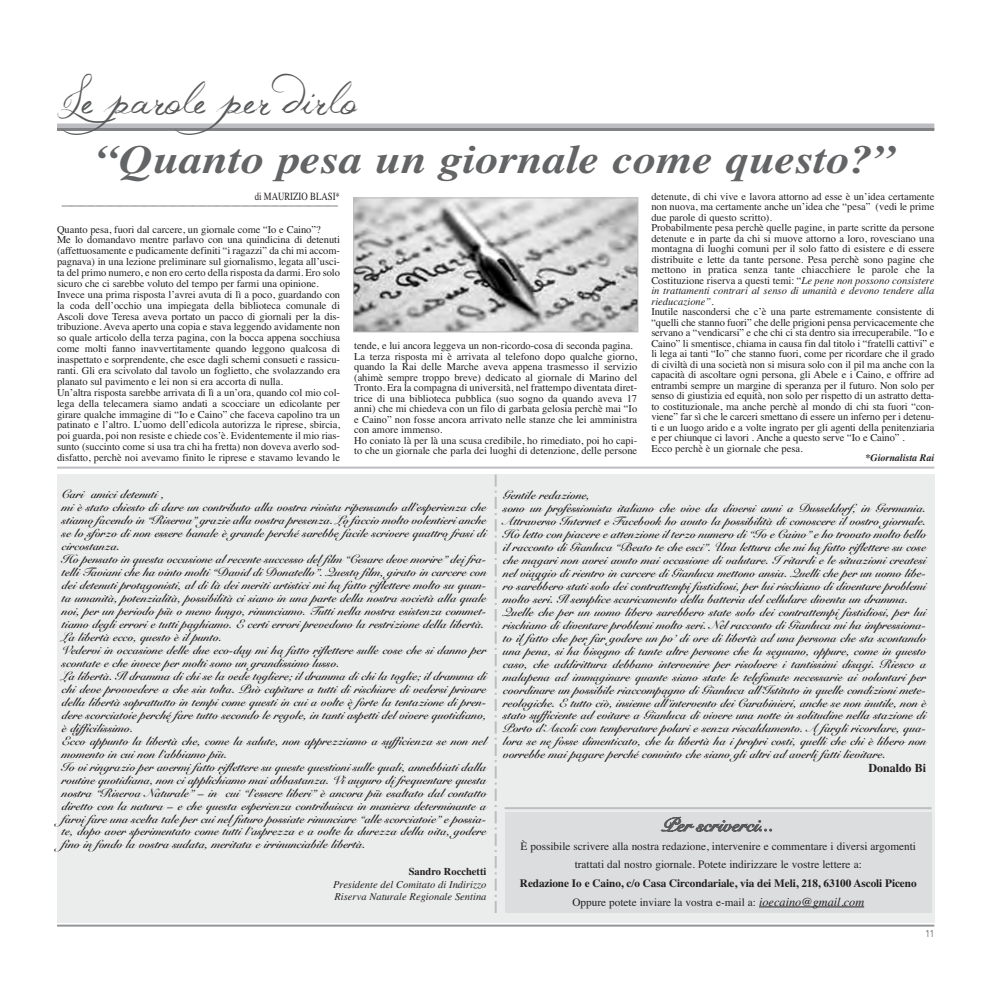
<style>
.page{position:relative;width:993px;height:993px;background:#fff}
.page>*{position:absolute;margin:0;border:0;box-sizing:border-box;transform-origin:0 0}
.t1{font:44.8px "Jellyka Western Princess";color:#58595b}
.t2{font:italic 700 39.9px "Times";color:#636466;scale:1.16 1}
.t3{font:18.38px "Snell Roundhand Bold Script";color:#58595b}
.t4{font:11.9px/13px "Snell Roundhand Bold Script";color:#231f20}
.t5{font:700 11.9px "Times";color:#231f20}
.t6{font:11.2px/18.6px "Times";color:#231f20;text-align:center}
.t7{font:700 11.2px/19.2px "Times";letter-spacing:-.01em;color:#231f20;text-align:center}
.t8{font:11.03px "Times";color:#231f20;scale:.8 1}
.t9{font:10.5px/10.5px "Times";letter-spacing:-.005em;color:#231f20}
.t10{font:italic 10.5px/13px "Times";color:#231f20}
.t11{font:700 10.5px "Times";color:#231f20}
.t12{font:9.97px "Times";color:#231f20}
.t13{font:italic 700 9.97px "Times";color:#231f20}
.t14{font:9.97px "Avenir";color:#6d6e70;scale:.8 1}
.s1{font-style:italic}
.s2{font-weight:400}
.s3{font-weight:400;font-style:italic;font-size:12.25px}
</style>
<div class="page">
<div style="left:57px;top:474px;width:877px;height:448px;background:#ebecec"></div>
<hr style="left:57px;top:924px;width:877px;height:2px;background:#939598">
<div style="left:57px;top:123px;width:877px;height:6px;background:#bbbdc0"></div>
<hr style="left:57px;top:128px;width:877px;height:3px;background:#808285">
<hr style="left:57px;top:466px;width:877px;height:2px;background:#bbbdc0">
<hr style="left:504px;top:806px;width:427px;height:2px;background:#bbbdc0">
<svg style="left:494px;top:474px;width:2px;height:438px"></svg>
<img style="left:355px;top:199px;width:281px;height:131px">
<div style="left:353px;top:197px;width:285px;height:135px;border:1px solid #bbbdc0"></div>
<div style="left:504px;top:812px;width:427px;height:100px;background:#dcddde"></div>
<hr style="left:758px;top:906px;width:105px;height:1px;background:#231f20">
<h1 class="t1" style="left:57px;top:74px;width:301px">Le parole per dirlo</h1>
<h2 class="t2" style="left:96px;top:145px;width:690px">“Quanto pesa un giornale come questo?”</h2>
<p class="t8" style="left:254px;top:192px;width:108px">di MAURIZIO BLASI*</p>
<p class="t12" style="left:62px;top:197px;width:277px">_________________________________________________________</p>
<p class="t9" style="left:57px;top:224px;width:284px">Quanto pesa, fuori dal carcere, un giornale come “Io e Caino”?<br>Me lo domandavo mentre parlavo con una quindicina di detenuti (affettuosamente e pudicamente definiti “i ragazzi” da chi mi accom&shy;pagnava) in una lezione preliminare sul giornalismo, legata all’usci&shy;ta del primo numero, e non ero certo della risposta da darmi. Ero solo sicuro che ci sarebbe voluto del tempo per farmi una opinione.<br>Invece una prima risposta l’avrei avuta di lì a poco, guardando con la coda dell’occhio una impiegata della biblioteca comunale di Ascoli dove Teresa aveva portato un pacco di giornali per la dis&shy;tribuzione. Aveva aperto una copia e stava leggendo avidamente non so quale articolo della terza pagina, con la bocca appena socchiusa come molti fanno inavvertitamente quando leggono qualcosa di inaspettato e sorprendente, che esce dagli schemi consueti e rassicu&shy;ranti. Gli era scivolato dal tavolo un foglietto, che svolazzando era planato sul pavimento e lei non si era accorta di nulla.<br>Un’altra risposta sarebbe arrivata di lì a un’ora, quando col mio col&shy;lega della telecamera siamo andati a scocciare un edicolante per girare qualche immagine di “Io e Caino” che faceva capolino tra un patinato e l’altro. L’uomo dell’edicola autorizza le riprese, sbircia, poi guarda, poi non resiste e chiede cos’è. Evidentemente il mio rias&shy;sunto (succinto come si usa tra chi ha fretta) non doveva averlo sod&shy;disfatto, perchè noi avevamo finito le riprese e stavamo levando le</p>
<p class="t9" style="left:354px;top:341px;width:284px">tende, e lui ancora leggeva un non-ricordo-cosa di seconda pagina.<br>La terza risposta mi è arrivata al telefono dopo qualche giorno, quando la Rai delle Marche aveva appena trasmesso il servizio (ahimè sempre troppo breve) dedicato al giornale di Marino del Tronto. Era la compagna di università, nel frattempo diventata diret&shy;trice di una biblioteca pubblica (suo sogno da quando aveva 17 anni) che mi chiedeva con un filo di garbata gelosia perchè mai “Io e Caino” non fosse ancora arrivato nelle stanze che lei amministra con amore immenso.<br>Ho coniato là per là una scusa credibile, ho rimediato, poi ho capi&shy;to che un giornale che parla dei luoghi di detenzione, delle persone</p>
<p class="t9" style="left:651px;top:192px;width:284px">detenute, di chi vive e lavora attorno ad esse è un’idea certamente non nuova, ma certamente anche un’idea che “pesa” (vedi le prime due parole di questo scritto).<br>Probabilmente pesa perchè quelle pagine, in parte scritte da persone detenute e in parte da chi si muove attorno a loro, rovesciano una montagna di luoghi comuni per il solo fatto di esistere e di essere distribuite e lette da tante persone. Pesa perchè sono pagine che mettono in pratica senza tante chiacchiere le parole che la Costituzione riserva a questi temi: “<span class="s1">Le pene non possono consistere in trattamenti contrari al senso di umanità e devono tendere alla rieducazione”</span>.<br>Inutile nascondersi che c’è una parte estremamente consistente di “quelli che stanno fuori” che delle prigioni pensa pervicacemente che servano a “vendicarsi” e che chi ci sta dentro sia irrecuperabile. “Io e Caino” li smentisce, chiama in causa fin dal titolo i “fratelli cattivi” e li lega ai tanti “Io” che stanno fuori, come per ricordare che il grado di civiltà di una società non si misura solo con il pil ma anche con la capacità di ascoltare ogni persona, gli Abele e i Caino, e offrire ad entrambi sempre un margine di speranza per il futuro. Non solo per senso di giustizia ed equità, non solo per rispetto di un astratto detta&shy;to costituzionale, ma anche perchè al mondo di chi sta fuori “con&shy;viene” far sì che le carceri smettano di essere un inferno per i detenu&shy;ti e un luogo arido e a volte ingrato per gli agenti della penitenziaria e per chiunque ci lavori . Anche a questo serve “Io e Caino” .<br>Ecco perchè è un giornale che pesa.</p>
<p class="t13" style="left:865px;top:454px;width:70px">*Giornalista Rai</p>
<p class="t4" style="left:62px;top:489px;width:426px">Cari amici detenuti ,<br>mi è stato chiesto di dare un contributo alla vostra rivista ripensando all’esperienza che stiamo facendo in “Riserva” grazie alla vostra presenza. Lo faccio molto volentieri anche se lo sforzo di non essere banale è grande perché sarebbe facile scrivere quattro frasi di circostanza.<br>Ho pensato in questa occasione al recente successo del film “Cesare deve morire” dei fra&shy;telli Taviani che ha vinto molti “David di Donatello”. Questo film, girato in carcere con dei detenuti protagonisti, al di là dei meriti artistici mi ha fatto riflettere molto su quan&shy;ta umanità, potenzialità, possibilità ci siano in una parte della nostra società alla quale noi, per un periodo più o meno lungo, rinunciamo. Tutti nella nostra esistenza commet&shy;tiamo degli errori e tutti paghiamo. E certi errori prevedono la restrizione della libertà.<br>La libertà ecco, questo è il punto.<br>Vedervi in occasione delle due eco-day mi ha fatto riflettere sulle cose che si danno per scontate e che invece per molti sono un grandissimo lusso.<br>La libertà. Il dramma di chi se la vede togliere; il dramma di chi la toglie; il dramma di chi deve provvedere a che sia tolta. Può capitare a tutti di rischiare di vedersi privare della libertà soprattutto in tempi come questi in cui a volte è forte la tentazione di pren&shy;dere scorciatoie perché fare tutto secondo le regole, in tanti aspetti del vivere quotidiano, è difficilissimo.<br>Ecco appunto la libertà che, come la salute, non apprezziamo a sufficienza se non nel momento in cui non l’abbiamo più.<br>Io vi ringrazio per avermi fatto riflettere su queste questioni sulle quali, annebbiati dalla routine quotidiana, non ci applichiamo mai abbastanza. Vi auguro di frequentare questa nostra “Riserva Naturale” – in cui “l’essere liberi” è ancora più esaltato dal contatto diretto con la natura – e che questa esperienza contribuisca in maniera determinante a farvi fare una scelta tale per cui nel futuro possiate rinunciare “alle scorciatoie” e possia&shy;te, dopo aver sperimentato come tutti l’asprezza e a volte la durezza della vita, godere fino in fondo la vostra sudata, meritata e irrinunciabile libertà.</p>
<p class="t11" style="left:408px;top:866px;width:79px">Sandro Rocchetti</p>
<p class="t10" style="left:333px;top:878px;width:155px">Presidente del Comitato di Indirizzo<br>Riserva Naturale Regionale Sentina</p>
<p class="t4" style="left:503px;top:490px;width:424px">Gentile redazione,<br>sono un professionista italiano che vive da diversi anni a Dusseldorf, in Germania.<br>Attraverso Internet e Facebook ho avuto la possibilità di conoscere il vostro giornale.<br>Ho letto con piacere e attenzione il terzo numero di “Io e Caino” e ho trovato molto bello il racconto di Gianluca “Beato te che esci”. Una lettura che mi ha fatto riflettere su cose che magari non avrei avuto mai occasione di valutare. I ritardi e le situazioni createsi nel viaggio di rientro in carcere di Gianluca mettono ansia. Quelli che per un uomo libe&shy;ro sarebbero stati solo dei contrattempi fastidiosi, per lui rischiano di diventare problemi molto seri. Il semplice scaricamento della batteria del cellulare diventa un dramma.<br>Quelle che per un uomo libero sarebbero state solo dei contrattempi fastidiosi, per lui rischiano di diventare problemi molto seri. Nel racconto di Gianluca mi ha impressiona&shy;to il fatto che per far godere un po’ di ore di libertà ad una persona che sta scontando una pena, si ha bisogno di tante altre persone che la seguano, oppure, come in questo caso, che addirittura debbano intervenire per risolvere i tantissimi disagi. Riesco a malapena ad immaginare quante siano state le telefonate necessarie ai volontari per coordinare un possibile riaccompagno di Gianluca all’Istituto in quelle condizioni mete&shy;reologiche. E tutto ciò, insieme all’intervento dei Carabinieri, anche se non inutile, non è stato sufficiente ad evitare a Gianluca di vivere una notte in solitudine nella stazione di Porto d’Ascoli con temperature polari e senza riscaldamento. A fargli ricordare, qua&shy;lora se ne fosse dimenticato, che la libertà ha i propri costi, quelli che chi è libero non vorrebbe mai pagare perché convinto che siano gli altri ad averli fatti lievitare.</p>
<p class="t5" style="left:868px;top:763px;width:59px">Donaldo Bi</p>
<h3 class="t3" style="left:662px;top:818px;width:113px">Per scriverci...</h3>
<p class="t6" style="left:520px;top:837px;width:397px">È possibile scrivere alla nostra redazione, intervenire e commentare i diversi argomenti trattati dal nostro giornale. Potete indirizzare le vostre lettere a:</p>
<p class="t7" style="left:520px;top:874px;width:398px">Redazione Io e Caino, c/o Casa Circondariale, via dei Meli, 218, 63100 Ascoli Piceno<br><span class="s2">Oppure potete inviare la vostra e-mail a:</span> <span class="s3">ioecaino@gmail.com</span></p>
<p class="t14" style="left:925px;top:929px;width:13px">11</p>
</div>
